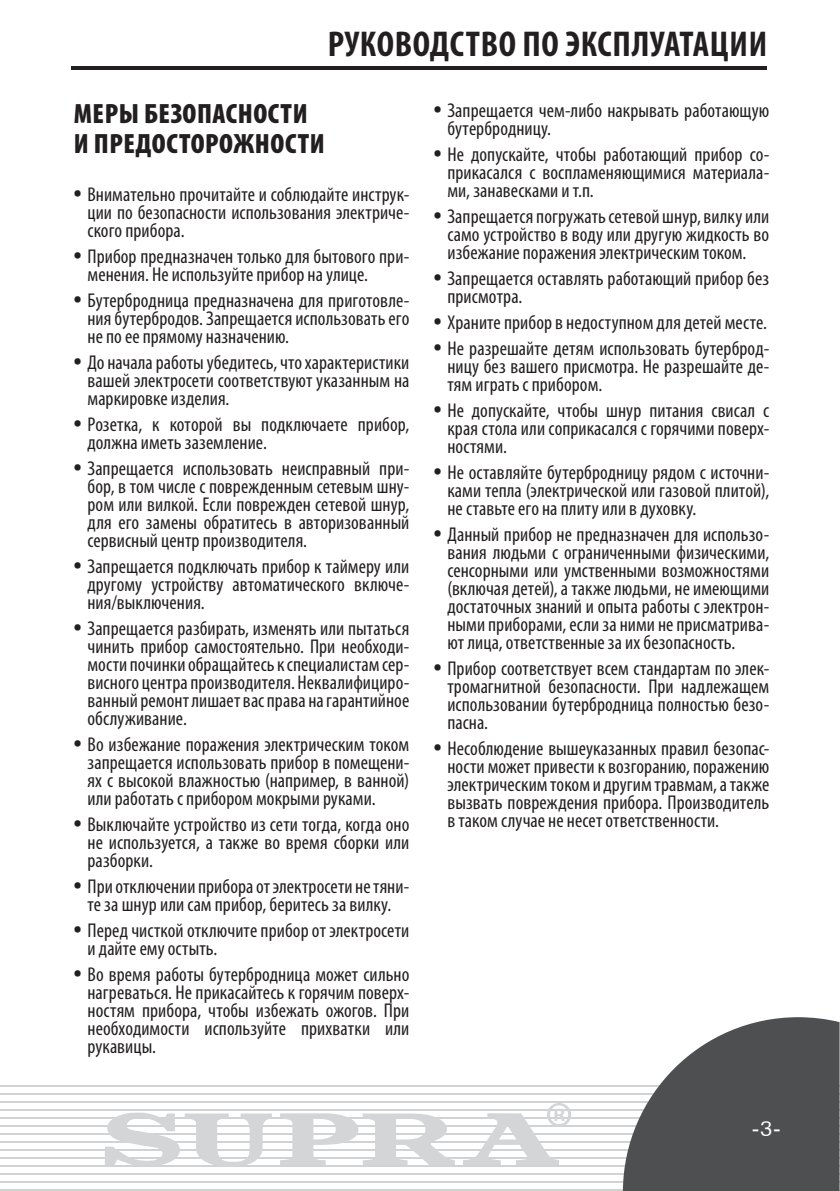
<style>
.page{position:relative;width:840px;height:1191px;background:#fff}
.page>*{position:absolute;margin:0;border:0;box-sizing:border-box;transform-origin:0 0}
.t1{font:700 condensed 36px "Myriad Pro";letter-spacing:.02em;color:#231f20}
.Обычный{font:900 condensed 28px "Myriad Pro";letter-spacing:.02em;color:#231f20}
.t2{font:condensed 20px/18px "Myriad Pro";letter-spacing:.005em;color:#231f20;text-align:justify}
.t3{font:20px "Pragmatica";color:#fff}
.s1{font-weight:900;font-size:28px}
</style>
<div class="page">
<hr style="left:71px;top:67px;width:695px;height:3px;background:#231f20">
<hr style="left:0;top:1189px;width:839px;height:2px;background:#d1d2d4">
<hr style="left:0;top:1181px;width:839px;height:2px;background:#d1d2d4">
<hr style="left:0;top:1173px;width:839px;height:2px;background:#d1d2d4">
<hr style="left:0;top:1165px;width:839px;height:2px;background:#d1d2d4">
<hr style="left:0;top:1157px;width:839px;height:2px;background:#d1d2d4">
<hr style="left:0;top:1149px;width:839px;height:2px;background:#d1d2d4">
<hr style="left:0;top:1141px;width:839px;height:2px;background:#d1d2d4">
<hr style="left:0;top:1133px;width:839px;height:2px;background:#d1d2d4">
<hr style="left:0;top:1125px;width:839px;height:2px;background:#d1d2d4">
<hr style="left:0;top:1117px;width:839px;height:2px;background:#d1d2d4">
<hr style="left:0;top:1109px;width:839px;height:2px;background:#d1d2d4">
<hr style="left:0;top:1101px;width:839px;height:2px;background:#d1d2d4">
<hr style="left:0;top:1093px;width:839px;height:2px;background:#d1d2d4">
<hr style="left:0;top:1085px;width:839px;height:2px;background:#d1d2d4">
<svg style="left:622px;top:1017px;width:217px;height:174px"></svg>
<svg style="left:105px;top:1103px;width:466px;height:62px"></svg>
<h1 class="t1" style="left:327px;top:22px;width:440px">РУКОВОДСТВО ПО ЭКСПЛУАТАЦИИ</h1>
<p class="Обычный" style="left:74px;top:98px;width:235px">МЕРЫ БЕЗОПАСНОСТИ</p>
<p class="Обычный" style="left:74px;top:128px;width:252px">И ПРЕДОСТОРОЖНОСТИ</p>
<p class="t2" style="left:87px;top:185px;width:323px;text-indent:-14px"><span class="s1">•</span> Внимательно прочитайте и соблюдайте инструк&shy;ции по безопасности использования электриче&shy;ского прибора.</p>
<p class="t2" style="left:87px;top:247px;width:323px;text-indent:-14px"><span class="s1">•</span> Прибор предназначен только для бытового при&shy;менения. Не используйте прибор на улице.</p>
<p class="t2" style="left:87px;top:291px;width:323px;text-indent:-14px"><span class="s1">•</span> Бутербродница предназначена для приготовле&shy;ния бутербродов. Запрещается использовать его не по ее прямому назначению.</p>
<p class="t2" style="left:87px;top:353px;width:323px;text-indent:-14px"><span class="s1">•</span> До начала работы убедитесь, что характеристики вашей электросети соответствуют указанным на маркировке изделия.</p>
<p class="t2" style="left:87px;top:415px;width:323px;text-indent:-14px"><span class="s1">•</span> Розетка, к которой вы подключаете прибор, должна иметь заземление.</p>
<p class="t2" style="left:87px;top:459px;width:323px;text-indent:-14px"><span class="s1">•</span> Запрещается использовать неисправный при&shy;бор, в том числе с поврежденным сетевым шну&shy;ром или вилкой. Если поврежден сетевой шнур, для его замены обратитесь в авторизованный сервисный центр производителя.</p>
<p class="t2" style="left:87px;top:557px;width:323px;text-indent:-14px"><span class="s1">•</span> Запрещается подключать прибор к таймеру или другому устройству автоматического включе&shy;ния/выключения.</p>
<p class="t2" style="left:87px;top:619px;width:323px;text-indent:-14px"><span class="s1">•</span> Запрещается разбирать, изменять или пытаться чинить прибор самостоятельно. При необходи&shy;мости починки обращайтесь к специалистам сер&shy;висного центра производителя. Неквалифициро&shy;ванный ремонт лишает вас права на гарантийное обслуживание.</p>
<p class="t2" style="left:87px;top:735px;width:323px;text-indent:-14px"><span class="s1">•</span> Во избежание поражения электрическим током запрещается использовать прибор в помещени&shy;ях с высокой влажностью (например, в ванной) или работать с прибором мокрыми руками.</p>
<p class="t2" style="left:87px;top:815px;width:323px;text-indent:-14px"><span class="s1">•</span> Выключайте устройство из сети тогда, когда оно не используется, а также во время сборки или разборки.</p>
<p class="t2" style="left:73px;top:877px;width:337px;text-align:center"><span class="s1">•</span> При отключении прибора от электросети не тяни&shy;те за шнур или сам прибор, беритесь за вилку.</p>
<p class="t2" style="left:87px;top:921px;width:323px;text-indent:-14px"><span class="s1">•</span> Перед чисткой отключите прибор от электросети и дайте ему остыть.</p>
<p class="t2" style="left:87px;top:965px;width:323px;text-indent:-14px"><span class="s1">•</span> Во время работы бутербродница может сильно нагреваться. Не прикасайтесь к горячим поверх&shy;ностям прибора, чтобы избежать ожогов. При необходимости используйте прихватки или рукавицы.</p>
<p class="t2" style="left:447px;top:101px;width:323px;text-indent:-14px"><span class="s1">•</span> Запрещается чем-либо накрывать работающую бутербродницу.</p>
<p class="t2" style="left:447px;top:145px;width:323px;text-indent:-14px"><span class="s1">•</span> Не допускайте, чтобы работающий прибор со&shy;прикасался с воспламеняющимися материала&shy;ми, занавесками и т.п.</p>
<p class="t2" style="left:447px;top:207px;width:323px;text-indent:-14px"><span class="s1">•</span> Запрещается погружать сетевой шнур, вилку или само устройство в воду или другую жидкость во избежание поражения электрическим током.</p>
<p class="t2" style="left:447px;top:269px;width:323px;text-indent:-14px"><span class="s1">•</span> Запрещается оставлять работающий прибор без присмотра.</p>
<p class="t2" style="left:433px;top:313px;width:335px"><span class="s1">•</span> Храните прибор в недоступном для детей месте.</p>
<p class="t2" style="left:447px;top:339px;width:323px;text-indent:-14px"><span class="s1">•</span> Не разрешайте детям использовать бутерброд&shy;ницу без вашего присмотра. Не разрешайте де&shy;тям играть с прибором.</p>
<p class="t2" style="left:447px;top:401px;width:323px;text-indent:-14px"><span class="s1">•</span> Не допускайте, чтобы шнур питания свисал с края стола или соприкасался с горячими поверх&shy;ностями.</p>
<p class="t2" style="left:447px;top:463px;width:323px;text-indent:-14px"><span class="s1">•</span> Не оставляйте бутербродницу рядом с источни&shy;ками тепла (электрической или газовой плитой), не ставьте его на плиту или в духовку.</p>
<p class="t2" style="left:447px;top:525px;width:323px;text-indent:-14px"><span class="s1">•</span> Данный прибор не предназначен для использо&shy;вания людьми с ограниченными физическими, сенсорными или умственными возможностями (включая детей), а также людьми, не имеющими достаточных знаний и опыта работы с электрон&shy;ными приборами, если за ними не присматрива&shy;ют лица, ответственные за их безопасность.</p>
<p class="t2" style="left:447px;top:659px;width:323px;text-indent:-14px"><span class="s1">•</span> Прибор соответствует всем стандартам по элек&shy;тромагнитной безопасности. При надлежащем использовании бутербродница полностью безо&shy;пасна.</p>
<p class="t2" style="left:447px;top:739px;width:323px;text-indent:-14px"><span class="s1">•</span> Несоблюдение вышеуказанных правил безопас&shy;ности может привести к возгоранию, поражению электрическим током и другим травмам, а также вызвать повреждения прибора. Производитель в таком случае не несет ответственности.</p>
<p class="t3" style="left:750px;top:1117px;width:32px">-3-</p>
</div>
